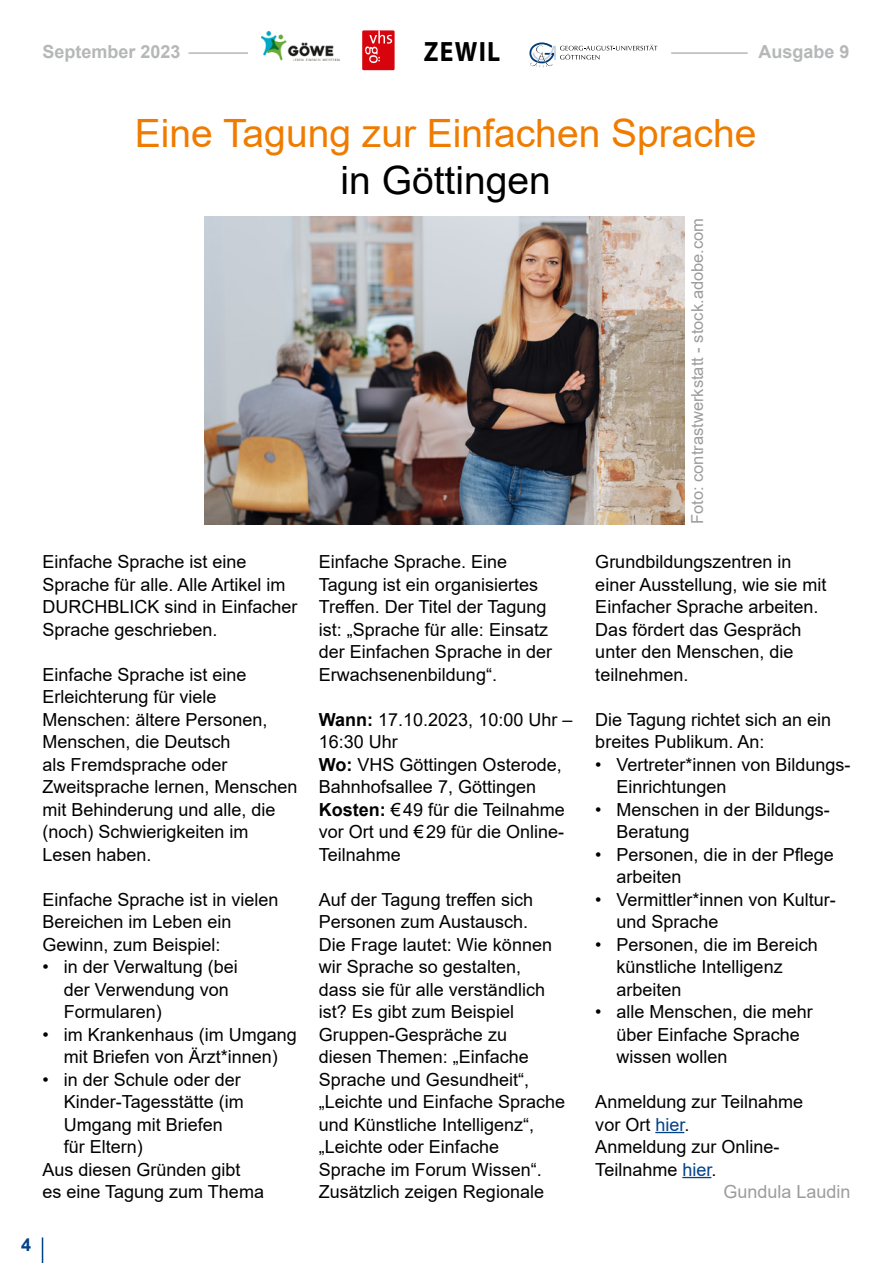
<style>
.page{position:relative;width:893px;height:1263px;background:#fff}
.page>*{position:absolute;margin:0;border:0;box-sizing:border-box;transform-origin:0 0}
.t1{font:39px "Arial";color:#ef7c00}
.t2{font:39px "Arial";color:#000}
.t3{font:700 28.05px "Myriad Pro";letter-spacing:.05em;color:#000;scale:.91 1}
.t4{font:18px/22.5px "Arial";color:#000}
.t5{font:700 18px "Arial";color:#b6b7b8}
.t6{font:18px "Arial";color:#9c9c9d}
.t7{font:700 18px "Arial";color:#004188}
.t8{font:16.5px "Arial";color:#9c9c9d}
.s1{font-weight:700}
.s2{color:#004188}
</style>
<div class="page">
<svg style="left:42px;top:1237px;width:1px;height:26px"></svg>
<svg style="left:655px;top:1132px;width:29px;height:1px"></svg>
<svg style="left:682px;top:1177px;width:29px;height:1px"></svg>
<hr style="left:189px;top:52px;width:59px;height:2px;background:#b6b7b8">
<hr style="left:671px;top:52px;width:77px;height:2px;background:#b6b7b8">
<svg style="left:529px;top:42px;width:128px;height:25px"></svg>
<img style="left:261px;top:32px;width:78px;height:29px">
<div style="left:362px;top:31px;width:33px;height:39px;background:#d7040d"></div>
<svg style="left:365px;top:31px;width:27px;height:32px"></svg>
<img style="left:204px;top:217px;width:481px;height:307px">
<p class="t5" style="left:43px;top:39px;width:140px">September 2023</p>
<h2 class="t3" style="left:424px;top:33px;width:86px">ZEWIL</h2>
<p class="t5" style="left:758px;top:39px;width:93px">Ausgabe 9</p>
<h1 class="t1" style="left:135px;top:107px;width:623px">Eine Tagung zur Einfachen Sprache</h1>
<h1 class="t2" style="left:341px;top:154px;width:212px">in Göttingen</h1>
<p class="t4" style="left:43px;top:550px;width:257px">Einfache Sprache ist eine<br>Sprache für alle. Alle Artikel im<br>DURCHBLICK sind in Einfacher<br>Sprache geschrieben.</p>
<p class="t4" style="left:43px;top:663px;width:257px">Einfache Sprache ist eine<br>Erleichterung für viele<br>Menschen: ältere Personen,<br>Menschen, die Deutsch<br>als Fremdsprache oder<br>Zweitsprache lernen, Menschen mit Behinderung und alle, die (noch) Schwierigkeiten im<br>Lesen haben.</p>
<p class="t4" style="left:43px;top:888px;width:238px">Einfache Sprache ist in vielen<br>Bereichen im Leben ein<br>Gewinn, zum Beispiel:</p>
<p class="t4" style="left:64px;top:955px;width:176px;text-indent:-21px">• in der Verwaltung (bei der Verwendung von<br>Formularen)</p>
<p class="t4" style="left:43px;top:1023px;width:256px;text-align:center">• im Krankenhaus (im Umgang mit Briefen von Ärzt*innen)</p>
<p class="t4" style="left:43px;top:1068px;width:200px">• in der Schule oder der</p>
<p class="t4" style="left:64px;top:1090px;width:182px">Kinder-Tagesstätte (im</p>
<p class="t4" style="left:64px;top:1113px;width:161px">Umgang mit Briefen</p>
<p class="t4" style="left:64px;top:1135px;width:81px">für Eltern)</p>
<p class="t4" style="left:43px;top:1158px;width:200px">Aus diesen Gründen gibt</p>
<p class="t4" style="left:43px;top:1180px;width:223px">es eine Tagung zum Thema</p>
<p class="t4" style="left:319px;top:550px;width:235px">Einfache Sprache. Eine<br>Tagung ist ein organisiertes<br>Treffen. Der Titel der Tagung ist: „Sprache für alle: Einsatz der Einfachen Sprache in der<br>Erwachsenenbildung“.</p>
<p class="t4" style="left:319px;top:708px;width:255px"><span class="s1">Wann:</span> 17.10.2023, 10:00 Uhr –<br>16:30 Uhr<br><span class="s1">Wo:</span> VHS Göttingen Osterode,<br>Bahnhofsallee 7, Göttingen<br><span class="s1">Kosten:</span> €49 für die Teilnahme vor Ort und €29 für die Online-<br>Teilnahme</p>
<p class="t4" style="left:319px;top:888px;width:248px">Auf der Tagung treffen sich<br>Personen zum Austausch.<br>Die Frage lautet: Wie können wir Sprache so gestalten,<br>dass sie für alle verständlich ist? Es gibt zum Beispiel<br>Gruppen-Gespräche zu<br>diesen Themen: „Einfache<br>Sprache und Gesundheit“, „Leichte und Einfache Sprache und Künstliche Intelligenz“, „Leichte oder Einfache<br>Sprache im Forum Wissen“.<br>Zusätzlich zeigen Regionale</p>
<p class="t8" style="left:686px;top:524px;width:308px;rotate:-90deg">Foto: contrastwerkstatt - stock.adobe.com</p>
<p class="t4" style="left:595px;top:550px;width:233px">Grundbildungszentren in einer Ausstellung, wie sie mit<br>Einfacher Sprache arbeiten.<br>Das fördert das Gespräch unter den Menschen, die teilnehmen.</p>
<p class="t4" style="left:595px;top:708px;width:237px">Die Tagung richtet sich an ein breites Publikum. An:</p>
<p class="t4" style="left:617px;top:753px;width:235px;text-indent:-21px">• Vertreter*innen von Bildungs-<br>Einrichtungen</p>
<p class="t4" style="left:617px;top:798px;width:215px;text-indent:-21px">• Menschen in der Bildungs-<br>Beratung</p>
<p class="t4" style="left:617px;top:843px;width:219px;text-indent:-21px">• Personen, die in der Pflege arbeiten</p>
<p class="t4" style="left:617px;top:888px;width:221px;text-indent:-21px">• Vermittler*innen von Kultur&shy;und Sprache</p>
<p class="t4" style="left:617px;top:933px;width:203px;text-indent:-21px">• Personen, die im Bereich künstliche Intelligenz arbeiten</p>
<p class="t4" style="left:617px;top:1000px;width:198px;text-indent:-21px">• alle Menschen, die mehr über Einfache Sprache wissen wollen</p>
<p class="t4" style="left:595px;top:1090px;width:209px">Anmeldung zur Teilnahme</p>
<p class="t4" style="left:595px;top:1113px;width:96px">vor Ort <span class="s2">hier</span>.</p>
<p class="t4" style="left:595px;top:1135px;width:186px">Anmeldung zur Online-</p>
<p class="t4" style="left:595px;top:1158px;width:123px">Teilnahme <span class="s2">hier</span>.</p>
<p class="t6" style="left:723px;top:1179px;width:129px">Gundula Laudin</p>
<p class="t7" style="left:21px;top:1231px;width:12px">4</p>
</div>
